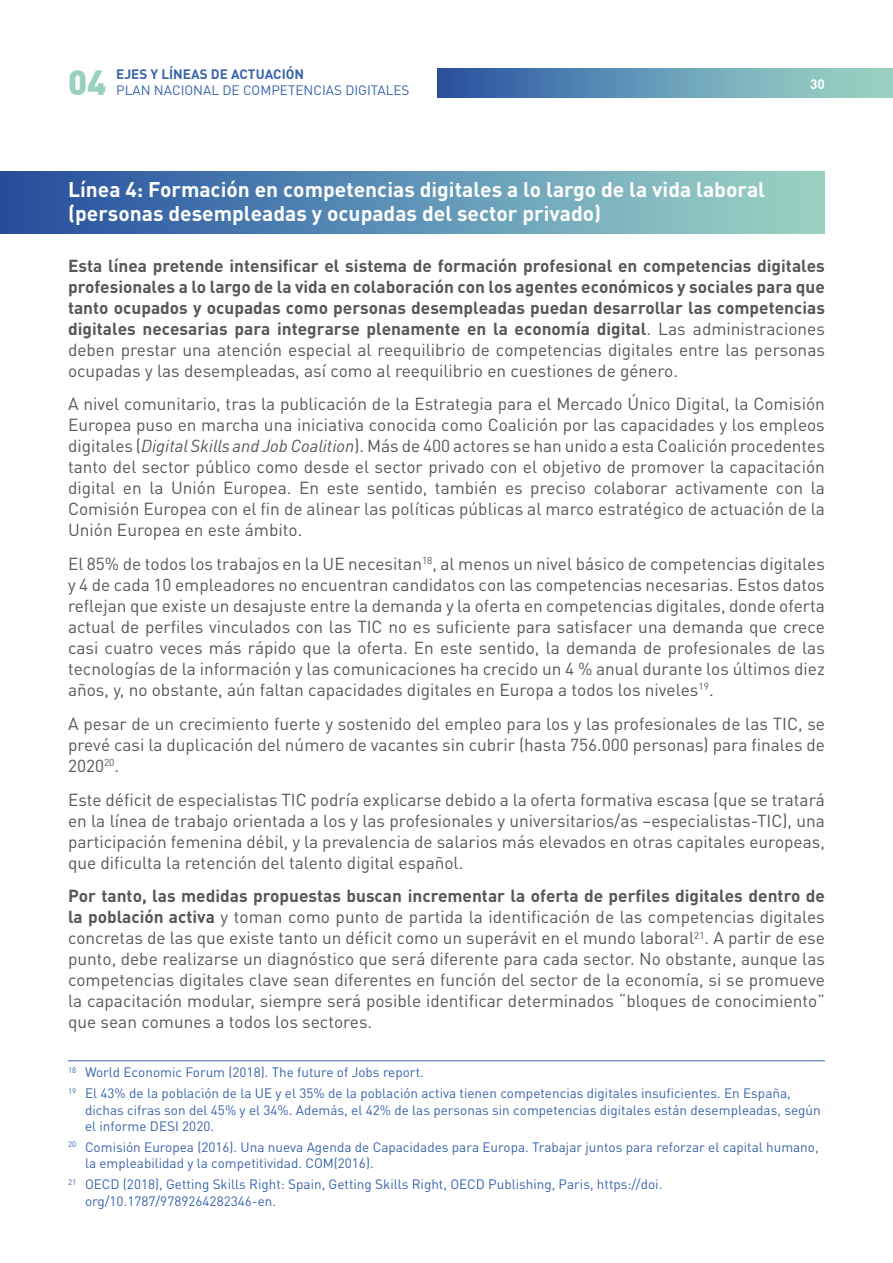
<style>
.page{position:relative;width:893px;height:1263px;background:#fff}
.page>*{position:absolute;margin:0;border:0;box-sizing:border-box;transform-origin:0 0}
.t1{font:900 34.5px "FFDIN Pro";color:#9ad0c0}
.t2{font:700 21px/24px "FFDIN Pro";color:#fff}
.t3{font:17.25px/21px "FFDIN Pro";color:#575756;text-align:justify}
.t4{font:700 17.25px/21px "FFDIN Pro";color:#575756;text-align:justify}
.t5{font:13.5px/16.5px "FFDIN Pro";color:#3863aa}
.t6{font:700 13.5px "FFDIN Pro";color:#3863aa}
.t7{font:700 13.5px "FFDIN Pro";color:#fff}
.s1{font-weight:400}
.s2{font-style:italic}
.s3{font-weight:700}
</style>
<div class="page">
<div style="left:438px;top:68px;width:455px;height:29px;background:linear-gradient(to right,#2a56a3,#a3ddc7)"></div>
<svg style="left:892px;top:68px;width:1px;height:29px"></svg>
<div style="left:0;top:171px;width:825px;height:63px;background:linear-gradient(to right,#244ea0,#9cd7c7)"></div>
<hr style="left:68px;top:1060px;width:757px;height:1px;background:#3863aa">
<h1 class="t1" style="left:68px;top:53px;width:40px">04</h1>
<p class="t6" style="left:116px;top:63px;width:189px">EJES Y LÍNEAS DE ACTUACIÓN</p>
<p class="t5" style="left:116px;top:81px;width:295px">PLAN NACIONAL DE COMPETENCIAS DIGITALES</p>
<p class="t7" style="left:810px;top:72px;width:16px">30</p>
<p class="t2" style="left:68px;top:174px;width:698px">Línea 4: Formación en competencias digitales a lo largo de la vida laboral (personas desempleadas y ocupadas del sector privado)</p>
<p class="t4" style="left:68px;top:252px;width:758px">Esta línea pretende intensificar el sistema de formación profesional en competencias digitales profesionales a lo largo de la vida en colaboración con los agentes económicos y sociales para que tanto ocupados y ocupadas como personas desempleadas puedan desarrollar las competencias digitales necesarias para integrarse plenamente en la economía digital<span class="s1">. Las administraciones deben prestar una atención especial al reequilibrio de competencias digitales entre las personas ocupadas y las desempleadas, así como al reequilibrio en cuestiones de género.</span></p>
<p class="t3" style="left:68px;top:392px;width:758px">A nivel comunitario, tras la publicación de la Estrategia para el Mercado Único Digital, la Comisión Europea puso en marcha una iniciativa conocida como Coalición por las capacidades y los empleos digitales (<span class="s2">Digital Skills and Job Coalition</span>). Más de 400 actores se han unido a esta Coalición procedentes tanto del sector público como desde el sector privado con el objetivo de promover la capacitación digital en la Unión Europea. En este sentido, también es preciso colaborar activamente con la Comisión Europea con el fin de alinear las políticas públicas al marco estratégico de actuación de la Unión Europea en este ámbito.</p>
<p class="t3" style="left:68px;top:552px;width:758px">El 85% de todos los trabajos en la UE necesitan<sup>18</sup>, al menos un nivel básico de competencias digitales y 4 de cada 10 empleadores no encuentran candidatos con las competencias necesarias. Estos datos reflejan que existe un desajuste entre la demanda y la oferta en competencias digitales, donde oferta actual de perfiles vinculados con las TIC no es suficiente para satisfacer una demanda que crece casi cuatro veces más rápido que la oferta. En este sentido, la demanda de profesionales de las tecnologías de la información y las comunicaciones ha crecido un 4 % anual durante los últimos diez años, y, no obstante, aún faltan capacidades digitales en Europa a todos los niveles<sup>19</sup>.</p>
<p class="t3" style="left:68px;top:711px;width:758px">A pesar de un crecimiento fuerte y sostenido del empleo para los y las profesionales de las TIC, se prevé casi la duplicación del número de vacantes sin cubrir (hasta 756.000 personas) para finales de 2020<sup>20</sup>.</p>
<p class="t3" style="left:68px;top:787px;width:758px">Este déficit de especialistas TIC podría explicarse debido a la oferta formativa escasa (que se tratará en la línea de trabajo orientada a los y las profesionales y universitarios/as –especialistas-TIC), una participación femenina débil, y la prevalencia de salarios más elevados en otras capitales europeas, que dificulta la retención del talento digital español.</p>
<p class="t3" style="left:68px;top:884px;width:758px"><span class="s3">Por tanto, las medidas propuestas buscan incrementar la oferta de perfiles digitales dentro de la población activa</span> y toman como punto de partida la identificación de las competencias digitales concretas de las que existe tanto un déficit como un superávit en el mundo laboral<sup>21</sup>. A partir de ese punto, debe realizarse un diagnóstico que será diferente para cada sector. No obstante, aunque las competencias digitales clave sean diferentes en función del sector de la economía, si se promueve la capacitación modular, siempre será posible identificar determinados “bloques de conocimiento” que sean comunes a todos los sectores.</p>
<p class="t5" style="left:68px;top:1061px;width:724px;line-height:20.7px"><sup>18</sup> World Economic Forum (2018). The future of Jobs report.<br><sup>19</sup> El 43% de la población de la UE y el 35% de la población activa tienen competencias digitales insuficientes. En España,</p>
<p class="t5" style="left:85px;top:1100px;width:737px">dichas cifras son del 45% y el 34%. Además, el 42% de las personas sin competencias digitales están desempleadas, según el informe DESI 2020.</p>
<p class="t5" style="left:85px;top:1137px;width:735px;text-indent:-17px"><sup>20</sup> Comisión Europea (2016). Una nueva Agenda de Capacidades para Europa. Trabajar juntos para reforzar el capital humano, la empleabilidad y la competitividad. COM(2016).</p>
<p class="t5" style="left:85px;top:1174px;width:579px;text-indent:-17px"><sup>21</sup> OECD (2018), Getting Skills Right: Spain, Getting Skills Right, OECD Publishing, Paris, https://doi. org/10.1787/9789264282346-en.</p>
</div>
